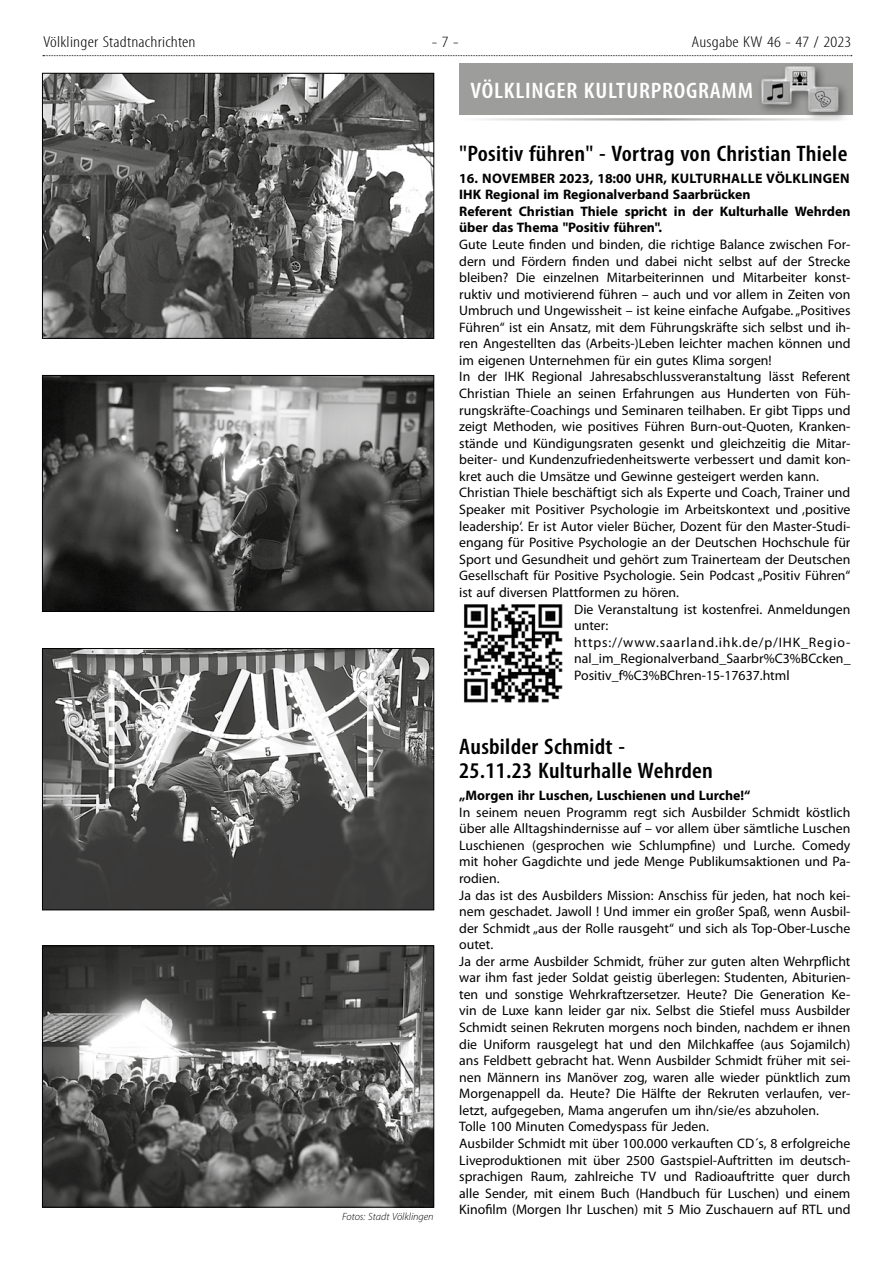
<style>
.page{position:relative;width:893px;height:1263px;background:#fff}
.page>*{position:absolute;margin:0;border:0;box-sizing:border-box;transform-origin:0 0}
.t1{font:600 condensed 22.5px/24.9px "Myriad Pro";letter-spacing:.01em;color:#000;scale:1.1 1}
.t2{font:600 condensed 22.5px "Myriad Pro";letter-spacing:.03em;color:#fff;scale:1.1 1}
.t3{font:300 condensed 15.75px "Myriad Pro";letter-spacing:.01em;color:#000;scale:1.2 1}
.t4{font:13.8px/16.5px "Myriad Pro";color:#000}
.t5{font:700 13.8px/16.5px "Myriad Pro";color:#000}
.t6{font:13.8px "Myriad Pro";letter-spacing:.06em;color:#000}
.t7{font:italic 300 10.5px "Myriad Pro";color:#000}
</style>
<div class="page">
<svg style="left:43px;top:55px;width:809px;height:1px"></svg>
<img style="left:44px;top:75px;width:388px;height:262px">
<div style="left:42px;top:73px;width:392px;height:266px;border:1px solid #000"></div>
<img style="left:44px;top:377px;width:388px;height:233px">
<div style="left:42px;top:375px;width:392px;height:237px;border:1px solid #000"></div>
<img style="left:44px;top:650px;width:388px;height:258px">
<div style="left:42px;top:648px;width:392px;height:262px;border:1px solid #000"></div>
<img style="left:44px;top:947px;width:388px;height:258px">
<div style="left:42px;top:945px;width:392px;height:262px;border:1px solid #000"></div>
<div style="left:459px;top:64px;width:394px;height:51px;background:#9d9d9c"></div>
<hr style="left:459px;top:118px;width:394px;height:3px;background:#9d9d9c">
<div style="left:756px;top:61px;width:94px;height:62px;background:#000;opacity:.4"></div>
<img style="left:761px;top:66px;width:78px;height:46px">
<img style="left:464px;top:604px;width:99px;height:99px">
<p class="t3" style="left:43px;top:33px;width:128px">Völklinger Stadtnachrichten</p>
<p class="t3" style="left:432px;top:33px;width:24px">- 7 -</p>
<p class="t3" style="left:692px;top:33px;width:135px">Ausgabe KW 46 - 47 / 2023</p>
<h1 class="t2" style="left:470px;top:76px;width:258px">VÖLKLINGER KULTURPROGRAMM</h1>
<p class="t7" style="left:342px;top:1211px;width:93px">Fotos: Stadt Völklingen</p>
<h1 class="t1" style="left:459px;top:141px;width:354px">"Positiv führen" - Vortrag von Christian Thiele</h1>
<p class="t5" style="left:459px;top:169px;width:393px">16. NOVEMBER 2023, 18:00 UHR, KULTURHALLE VÖLKLINGEN IHK Regional im Regionalverband Saarbrücken<br>Referent Christian Thiele spricht in der Kulturhalle Wehrden über das Thema "Positiv führen".</p>
<p class="t4" style="left:459px;top:236px;width:393px">Gute Leute finden und binden, die richtige Balance zwischen For-</p>
<p class="t4" style="left:459px;top:252px;width:393px">dern und Fördern finden und dabei nicht selbst auf der Strecke</p>
<p class="t4" style="left:459px;top:269px;width:393px">bleiben? Die einzelnen Mitarbeiterinnen und Mitarbeiter konst-</p>
<p class="t4" style="left:459px;top:286px;width:393px">ruktiv und motivierend führen – auch und vor allem in Zeiten von</p>
<p class="t4" style="left:459px;top:302px;width:393px">Umbruch und Ungewissheit – ist keine einfache Aufgabe. „Positives</p>
<p class="t4" style="left:459px;top:319px;width:393px">Führen“ ist ein Ansatz, mit dem Führungskräfte sich selbst und ih-</p>
<p class="t4" style="left:459px;top:335px;width:393px">ren Angestellten das (Arbeits-)Leben leichter machen können und</p>
<p class="t4" style="left:459px;top:352px;width:314px">im eigenen Unternehmen für ein gutes Klima sorgen!</p>
<p class="t4" style="left:459px;top:368px;width:393px">In der IHK Regional Jahresabschlussveranstaltung lässt Referent</p>
<p class="t4" style="left:459px;top:385px;width:393px">Christian Thiele an seinen Erfahrungen aus Hunderten von Füh-</p>
<p class="t4" style="left:459px;top:401px;width:393px">rungskräfte-Coachings und Seminaren teilhaben. Er gibt Tipps und</p>
<p class="t4" style="left:459px;top:418px;width:393px">zeigt Methoden, wie positives Führen Burn-out-Quoten, Kranken-</p>
<p class="t4" style="left:459px;top:435px;width:393px">stände und Kündigungsraten gesenkt und gleichzeitig die Mitar-</p>
<p class="t4" style="left:459px;top:451px;width:393px">beiter- und Kundenzufriedenheitswerte verbessert und damit kon-</p>
<p class="t4" style="left:459px;top:468px;width:361px">kret auch die Umsätze und Gewinne gesteigert werden kann.</p>
<p class="t4" style="left:459px;top:484px;width:393px">Christian Thiele beschäftigt sich als Experte und Coach, Trainer und</p>
<p class="t4" style="left:459px;top:501px;width:393px">Speaker mit Positiver Psychologie im Arbeitskontext und ‚positive</p>
<p class="t4" style="left:459px;top:517px;width:393px">leadership‘. Er ist Autor vieler Bücher, Dozent für den Master-Studi-</p>
<p class="t4" style="left:459px;top:534px;width:393px">engang für Positive Psychologie an der Deutschen Hochschule für</p>
<p class="t4" style="left:459px;top:551px;width:393px">Sport und Gesundheit und gehört zum Trainerteam der Deutschen</p>
<p class="t4" style="left:459px;top:567px;width:393px">Gesellschaft für Positive Psychologie. Sein Podcast „Positiv Führen“</p>
<p class="t4" style="left:459px;top:584px;width:221px">ist auf diversen Plattformen zu hören.</p>
<p class="t4" style="left:574px;top:601px;width:278px">Die Veranstaltung ist kostenfrei. Anmeldungen</p>
<p class="t4" style="left:574px;top:617px;width:36px">unter:</p>
<p class="t6" style="left:574px;top:634px;width:278px">https://www.saarland.ihk.de/p/IHK_Regio-</p>
<p class="t4" style="left:574px;top:650px;width:278px">nal_im_Regionalverband_Saarbr%C3%BCcken_</p>
<p class="t4" style="left:574px;top:667px;width:217px">Positiv_f%C3%BChren-15-17637.html</p>
<h1 class="t1" style="left:459px;top:733px;width:232px">Ausbilder Schmidt -<br>25.11.23 Kulturhalle Wehrden</h1>
<p class="t5" style="left:459px;top:787px;width:293px">„Morgen ihr Luschen, Luschienen und Lurche!“</p>
<p class="t4" style="left:459px;top:803px;width:393px">In seinem neuen Programm regt sich Ausbilder Schmidt köstlich über alle Alltagshindernisse auf – vor allem über sämtliche Luschen Luschienen (gesprochen wie Schlumpfine) und Lurche. Comedy mit hoher Gagdichte und jede Menge Publikumsaktionen und Pa&shy;rodien.<br>Ja das ist des Ausbilders Mission: Anschiss für jeden, hat noch kei&shy;nem geschadet. Jawoll ! Und immer ein großer Spaß, wenn Ausbil&shy;der Schmidt „aus der Rolle rausgeht“ und sich als Top-Ober-Lusche outet.<br>Ja der arme Ausbilder Schmidt, früher zur guten alten Wehrpflicht war ihm fast jeder Soldat geistig überlegen: Studenten, Abiturien&shy;ten und sonstige Wehrkraftzersetzer. Heute? Die Generation Ke&shy;vin de Luxe kann leider gar nix. Selbst die Stiefel muss Ausbilder Schmidt seinen Rekruten morgens noch binden, nachdem er ihnen die Uniform rausgelegt hat und den Milchkaffee (aus Sojamilch) ans Feldbett gebracht hat. Wenn Ausbilder Schmidt früher mit sei&shy;nen Männern ins Manöver zog, waren alle wieder pünktlich zum Morgenappell da. Heute? Die Hälfte der Rekruten verlaufen, ver&shy;letzt, aufgegeben, Mama angerufen um ihn/sie/es abzuholen.<br>Tolle 100 Minuten Comedyspass für Jeden.<br>Ausbilder Schmidt mit über 100.000 verkauften CD´s, 8 erfolgreiche Liveproduktionen mit über 2500 Gastspiel-Auftritten im deutsch&shy;sprachigen Raum, zahlreiche TV und Radioauftritte quer durch alle Sender, mit einem Buch (Handbuch für Luschen) und einem Kinofilm (Morgen Ihr Luschen) mit 5 Mio Zuschauern auf RTL und</p>
</div>
